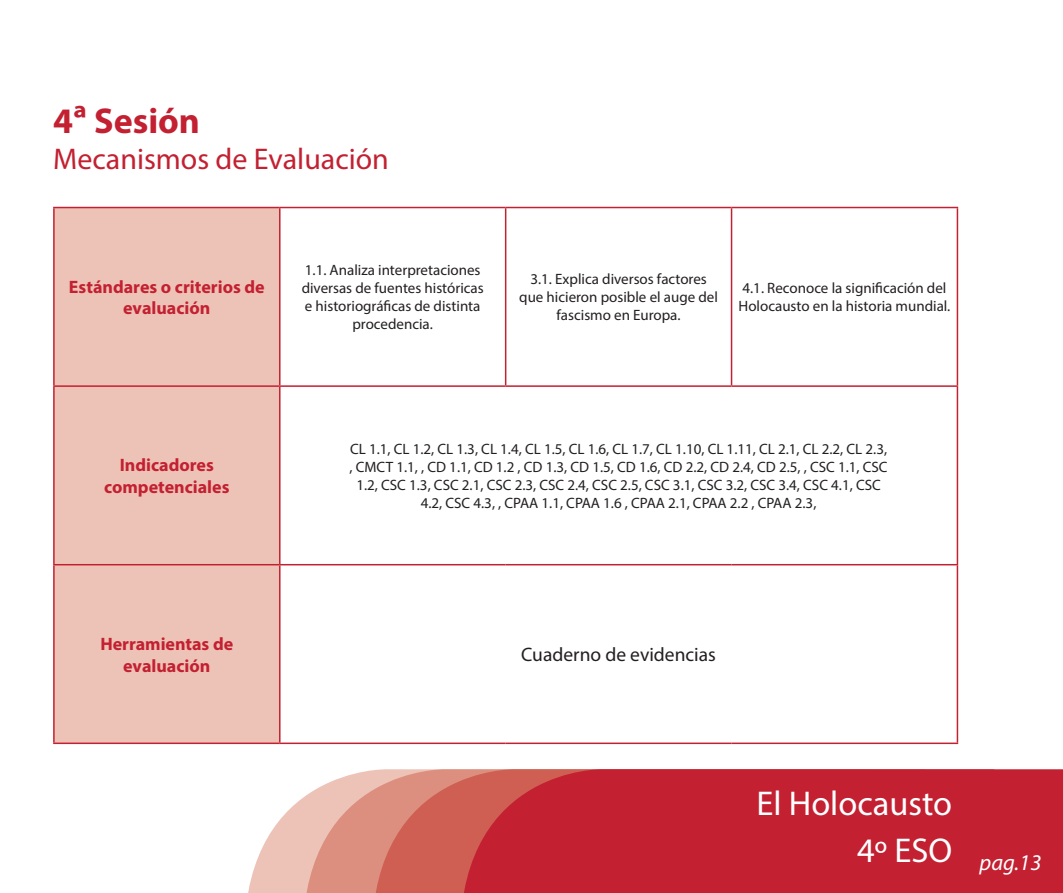
<style>
.page{position:relative;width:1063px;height:893px;background:#fff}
.page>*{position:absolute;margin:0;border:0;box-sizing:border-box;transform-origin:0 0}
.t1{font:700 36px "Myriad Pro";color:#c32031}
.t2{font:34.5px "Myriad Pro";color:#fff}
.t3{font:30px "Myriad Pro";color:#c32031}
.t4{font:italic 22.5px "Myriad Pro";color:#fff}
.t5{font:19.5px "Myriad Pro";color:#231f20}
.t6{font:700 18px/21.6px "Myriad Pro";color:#c32031;text-align:center}
.t7{font:15px/18px "Myriad Pro";color:#231f20;text-align:center}
</style>
<div class="page">
<div style="left:55px;top:208px;width:224px;height:535px;background:#eec3b7"></div>
<hr style="left:53px;top:207px;width:227px;height:1px;background:#c32031">
<hr style="left:53px;top:208px;width:2px;height:177px;background:#c32031">
<hr style="left:280px;top:207px;width:226px;height:1px;background:#c32031">
<hr style="left:279px;top:208px;width:2px;height:177px;background:#c32031">
<hr style="left:506px;top:207px;width:226px;height:1px;background:#c32031">
<hr style="left:505px;top:208px;width:1px;height:177px;background:#c32031">
<hr style="left:732px;top:207px;width:226px;height:1px;background:#c32031">
<hr style="left:731px;top:208px;width:1px;height:177px;background:#c32031">
<hr style="left:957px;top:208px;width:1px;height:177px;background:#c32031">
<hr style="left:53px;top:385px;width:227px;height:2px;background:#c32031">
<hr style="left:53px;top:387px;width:2px;height:177px;background:#c32031">
<hr style="left:280px;top:385px;width:226px;height:2px;background:#c32031">
<hr style="left:279px;top:387px;width:2px;height:177px;background:#c32031">
<hr style="left:506px;top:385px;width:226px;height:2px;background:#c32031">
<hr style="left:732px;top:385px;width:226px;height:2px;background:#c32031">
<hr style="left:957px;top:387px;width:1px;height:177px;background:#c32031">
<hr style="left:53px;top:564px;width:227px;height:1px;background:#c32031">
<hr style="left:53px;top:565px;width:2px;height:178px;background:#c32031">
<hr style="left:280px;top:564px;width:226px;height:1px;background:#c32031">
<hr style="left:279px;top:565px;width:2px;height:178px;background:#c32031">
<hr style="left:506px;top:564px;width:226px;height:1px;background:#c32031">
<hr style="left:732px;top:564px;width:226px;height:1px;background:#c32031">
<hr style="left:957px;top:565px;width:1px;height:178px;background:#c32031">
<hr style="left:53px;top:743px;width:227px;height:1px;background:#c32031">
<hr style="left:280px;top:743px;width:226px;height:1px;background:#c32031">
<hr style="left:506px;top:743px;width:226px;height:1px;background:#c32031">
<hr style="left:732px;top:743px;width:226px;height:1px;background:#c32031">
<svg style="left:248px;top:798px;width:55px;height:95px;fill:#eec3b7"></svg>
<svg style="left:303px;top:770px;width:69px;height:123px;background:#e6ac9f"></svg>
<svg style="left:372px;top:769px;width:88px;height:124px;background:#d57568"></svg>
<svg style="left:460px;top:769px;width:603px;height:124px;background:#c32433"></svg>
<p class="t1" style="left:53px;top:98px;width:148px">4ª Sesión</p>
<p class="t3" style="left:53px;top:141px;width:337px">Mecanismos de Evaluación</p>
<p class="t6" style="left:69px;top:275px;width:197px">Estándares o criterios de evaluación</p>
<p class="t7" style="left:302px;top:261px;width:184px">1.1. Analiza interpretaciones diversas de fuentes históricas e historiográficas de distinta procedencia.</p>
<p class="t7" style="left:519px;top:270px;width:200px">3.1. Explica diversos factores que hicieron posible el auge del fascismo en Europa.</p>
<p class="t7" style="left:739px;top:279px;width:213px;text-align:left">4.1. Reconoce la significación del<br>Holocausto en la historia mundial.</p>
<p class="t6" style="left:104px;top:454px;width:127px">Indicadores competenciales</p>
<p class="t7" style="left:350px;top:440px;width:540px">CL 1.1, CL 1.2, CL 1.3, CL 1.4, CL 1.5, CL 1.6, CL 1.7, CL 1.10, CL 1.11, CL 2.1, CL 2.2, CL 2.3, , CMCT 1.1, , CD 1.1, CD 1.2 , CD 1.3, CD 1.5, CD 1.6, CD 2.2, CD 2.4, CD 2.5, , CSC 1.1, CSC 1.2, CSC 1.3, CSC 2.1, CSC 2.3, CSC 2.4, CSC 2.5, CSC 3.1, CSC 3.2, CSC 3.4, CSC 4.1, CSC 4.2, CSC 4.3, , CPAA 1.1, CPAA 1.6 , CPAA 2.1, CPAA 2.2 , CPAA 2.3,</p>
<p class="t6" style="left:100px;top:632px;width:134px">Herramientas de evaluación</p>
<p class="t5" style="left:521px;top:643px;width:196px">Cuaderno de evidencias</p>
<p class="t2" style="left:756px;top:782px;width:197px">El Holocausto</p>
<p class="t2" style="left:857px;top:829px;width:97px">4º ESO</p>
<p class="t4" style="left:980px;top:848px;width:63px">pag.13</p>
</div>
